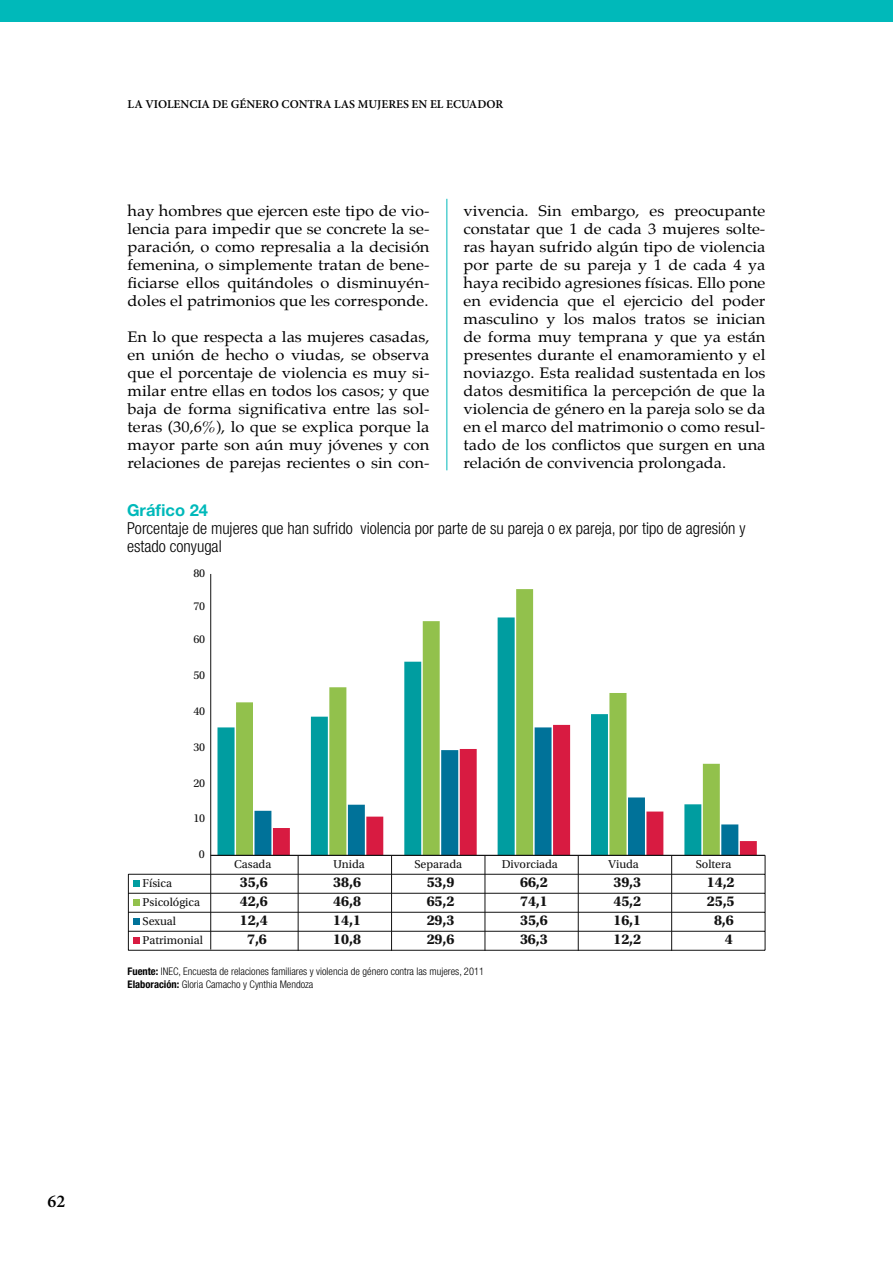
<style>
.page{position:relative;width:893px;height:1263px;background:#fff}
.page>*{position:absolute;margin:0;border:0;box-sizing:border-box;transform-origin:0 0}
.t1{font:600 18px "Minion Pro";color:#000}
.t2{font:300 condensed 16.5px/18px "Helvetica Neue LT Std";color:#000}
.t3{font:700 16.5px "Helvetica Neue LT Std";color:#00b9ba}
.t4{font:15px/18px "Palatino";color:#000;text-align:justify;scale:1.09 1}
.t5{font:700 15px "Utopia Std";letter-spacing:-.005em;color:#121212}
.t6{font:12px "Utopia Std";letter-spacing:-.005em;color:#121212}
.t7{font:600 12px "Minion Pro";color:#000}
.t8{font:300 condensed 10.5px/12.6px "Helvetica Neue LT Std";color:#000}
.s1{font-weight:700}
</style>
<div class="page">
<div style="left:0;top:0;width:893px;height:21px;background:#00b9ba"></div>
<hr style="left:446px;top:199px;width:1px;height:271px;background:#00b9ba">
<svg style="left:217px;top:727px;width:19px;height:128px;background:#1aa6a9"></svg>
<svg style="left:236px;top:589px;width:391px;height:266px"></svg>
<svg style="left:254px;top:727px;width:19px;height:128px"></svg>
<svg style="left:273px;top:725px;width:484px;height:130px"></svg>
<hr style="left:210px;top:574px;width:1px;height:375px;background:#121212">
<svg style="left:128px;top:855px;width:638px;height:96px"></svg>
<div style="left:133px;top:937px;width:6px;height:7px;background:#d81b41"></div>
<p class="t7" style="left:128px;top:96px;width:377px">LA VIOLENCIA DE GÉNERO CONTRA LAS MUJERES EN EL ECUADOR</p>
<p class="t4" style="left:128px;top:202px;width:279px">hay hombres que ejercen este tipo de vio&shy;lencia para impedir que se concrete la se&shy;paración, o como represalia a la decisión femenina, o simplemente tratan de bene&shy;ficiarse ellos quitándoles o disminuyén&shy;doles el patrimonios que les corresponde.</p>
<p class="t4" style="left:128px;top:328px;width:278px">En lo que respecta a las mujeres casadas, en unión de hecho o viudas, se observa que el porcentaje de violencia es muy si&shy;milar entre ellas en todos los casos; y que baja de forma significativa entre las sol&shy;teras (30,6%), lo que se explica porque la mayor parte son aún muy jóvenes y con relaciones de parejas recientes o sin con-</p>
<p class="t4" style="left:463px;top:202px;width:278px">vivencia. Sin embargo, es preocupante constatar que 1 de cada 3 mujeres solte&shy;ras hayan sufrido algún tipo de violencia por parte de su pareja y 1 de cada 4 ya haya recibido agresiones físicas. Ello pone en evidencia que el ejercicio del poder masculino y los malos tratos se inician de forma muy temprana y que ya están presentes durante el enamoramiento y el noviazgo. Esta realidad sustentada en los datos desmitifica la percepción de que la violencia de género en la pareja solo se da en el marco del matrimonio o como resul&shy;tado de los conflictos que surgen en una relación de convivencia prolongada.</p>
<p class="t3" style="left:127px;top:500px;width:82px">Gráfico 24</p>
<p class="t2" style="left:127px;top:519px;width:620px">Porcentaje de mujeres que han sufrido violencia por parte de su pareja o ex pareja, por tipo de agresión y estado conyugal</p>
<p class="t6" style="left:193px;top:567px;width:13px">80</p>
<p class="t6" style="left:193px;top:599px;width:13px">70</p>
<p class="t6" style="left:193px;top:632px;width:13px">60</p>
<p class="t6" style="left:193px;top:668px;width:13px">50</p>
<p class="t6" style="left:193px;top:704px;width:13px">40</p>
<p class="t6" style="left:193px;top:740px;width:13px">30</p>
<p class="t6" style="left:193px;top:776px;width:13px">20</p>
<p class="t6" style="left:193px;top:812px;width:13px">10</p>
<p class="t6" style="left:199px;top:848px;width:7px">0</p>
<p class="t6" style="left:234px;top:858px;width:39px">Casada</p>
<p class="t6" style="left:333px;top:858px;width:33px">Unida</p>
<p class="t6" style="left:414px;top:858px;width:49px">Separada</p>
<p class="t6" style="left:502px;top:858px;width:58px">Divorciada</p>
<p class="t6" style="left:609px;top:858px;width:32px">Viuda</p>
<p class="t6" style="left:696px;top:858px;width:37px">Soltera</p>
<p class="t6" style="left:143px;top:877px;width:31px">Física</p>
<p class="t5" style="left:240px;top:874px;width:29px">35,6</p>
<p class="t5" style="left:333px;top:874px;width:29px">38,6</p>
<p class="t5" style="left:427px;top:874px;width:29px">53,9</p>
<p class="t5" style="left:520px;top:874px;width:29px">66,2</p>
<p class="t5" style="left:613px;top:874px;width:29px">39,3</p>
<p class="t5" style="left:707px;top:874px;width:29px">14,2</p>
<p class="t6" style="left:143px;top:896px;width:59px">Psicológica</p>
<p class="t5" style="left:240px;top:893px;width:29px">42,6</p>
<p class="t5" style="left:333px;top:893px;width:29px">46,8</p>
<p class="t5" style="left:427px;top:893px;width:29px">65,2</p>
<p class="t5" style="left:520px;top:893px;width:29px">74,1</p>
<p class="t5" style="left:613px;top:893px;width:29px">45,2</p>
<p class="t5" style="left:707px;top:893px;width:29px">25,5</p>
<p class="t6" style="left:143px;top:915px;width:35px">Sexual</p>
<p class="t5" style="left:240px;top:912px;width:29px">12,4</p>
<p class="t5" style="left:333px;top:912px;width:29px">14,1</p>
<p class="t5" style="left:427px;top:912px;width:29px">29,3</p>
<p class="t5" style="left:520px;top:912px;width:29px">35,6</p>
<p class="t5" style="left:613px;top:912px;width:29px">16,1</p>
<p class="t5" style="left:714px;top:912px;width:21px">8,6</p>
<p class="t6" style="left:143px;top:934px;width:62px">Patrimonial</p>
<p class="t5" style="left:247px;top:931px;width:21px">7,6</p>
<p class="t5" style="left:333px;top:931px;width:29px">10,8</p>
<p class="t5" style="left:427px;top:931px;width:29px">29,6</p>
<p class="t5" style="left:520px;top:931px;width:29px">36,3</p>
<p class="t5" style="left:613px;top:931px;width:29px">12,2</p>
<p class="t5" style="left:725px;top:931px;width:9px">4</p>
<p class="t8" style="left:128px;top:965px;width:358px"><span class="s1">Fuente:</span> INEC, Encuesta de relaciones familiares y violencia de género contra las mujeres, 2011<br><span class="s1">Elaboración:</span> Gloria Camacho y Cynthia Mendoza</p>
<p class="t1" style="left:48px;top:1188px;width:19px">62</p>
</div>
